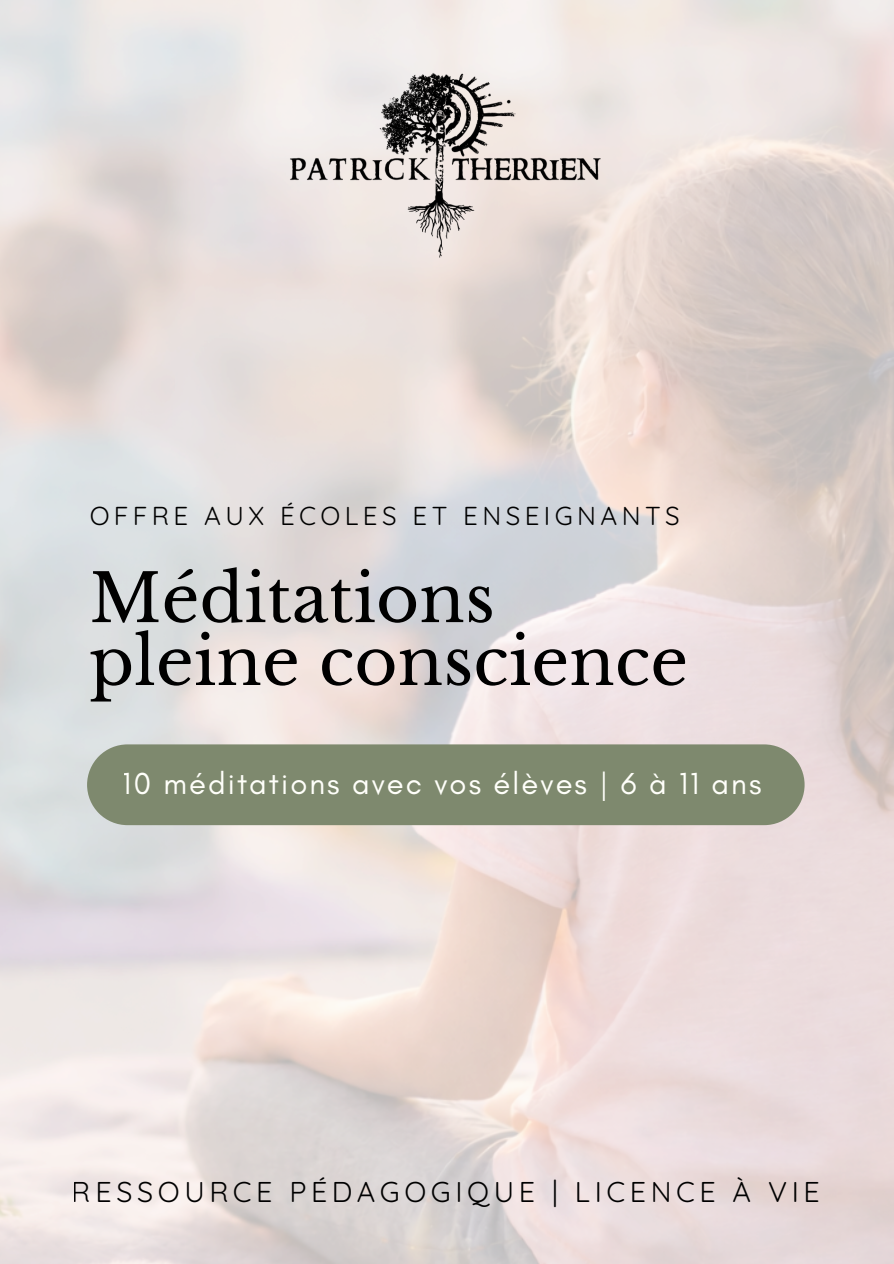
<style>
.page{position:relative;width:894px;height:1264px;background:#fff}
.page>*{position:absolute;margin:0;border:0;box-sizing:border-box;transform-origin:0 0}
.t1{font:66.15px/62.8px "Libre Baskerville";color:#000}
.t2{font:30.9px "Glacial Indifference";letter-spacing:.065em;color:#fffffa}
.t3{font:28.65px "Quicksand";letter-spacing:.16em;color:#000}
.t4{font:25.95px "Quicksand";letter-spacing:.17em;color:#000}
</style>
<div class="page">
<div style="left:87px;top:744px;width:717px;height:81px;background:#7e896e"></div>
<img style="left:272px;top:25px;width:350px;height:241px">
<p class="t4" style="left:89px;top:499px;width:591px">OFFRE AUX ÉCOLES ET ENSEIGNANTS</p>
<h1 class="t1" style="left:89px;top:567px;width:600px">Méditations pleine conscience</h1>
<p class="t2" style="left:123px;top:764px;width:640px">10 méditations avec vos élèves | 6 à 11 ans</p>
<p class="t3" style="left:72px;top:1173px;width:749px">RESSOURCE PÉDAGOGIQUE | LICENCE À VIE</p>
</div>
